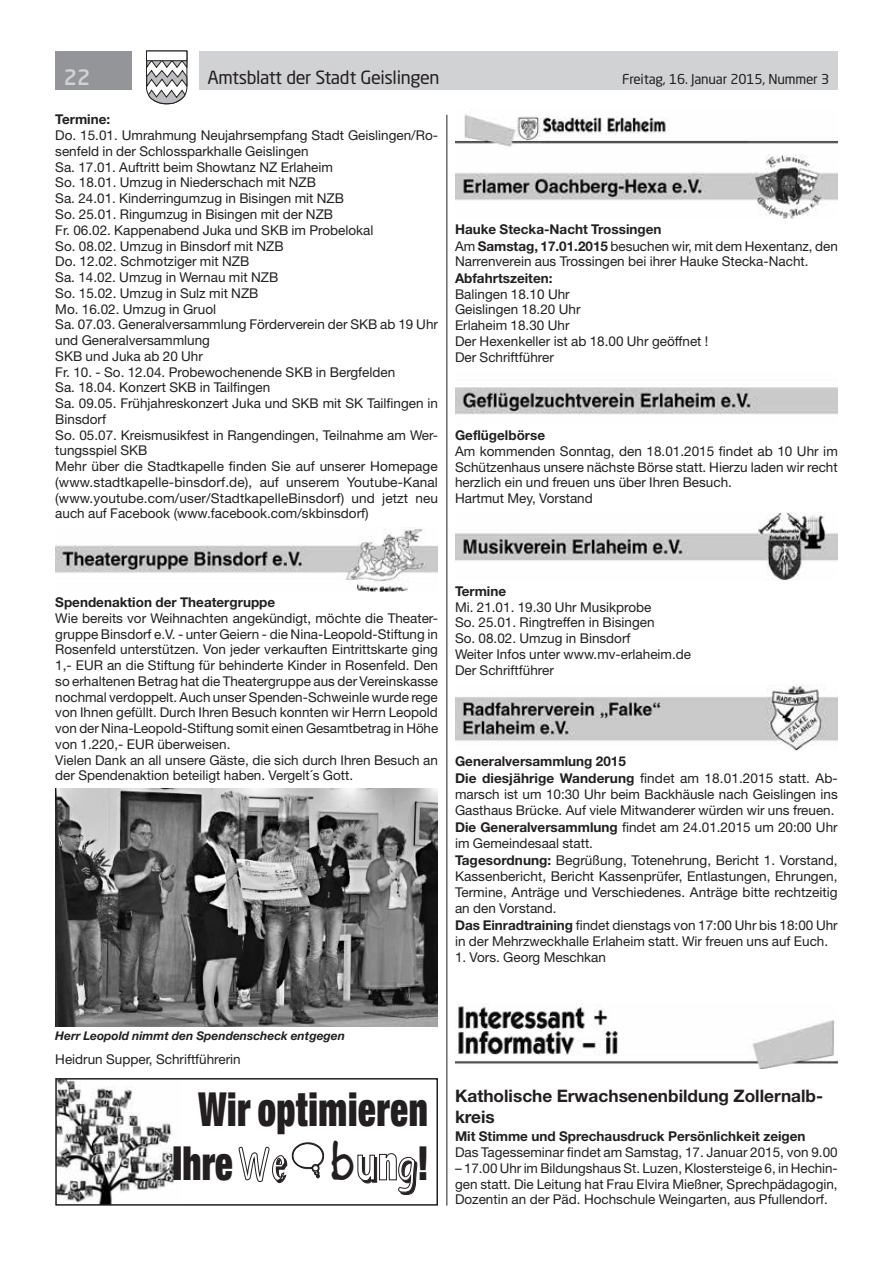
<style>
.page{position:relative;width:893px;height:1263px;background:#fff}
.page>*{position:absolute;margin:0;border:0;box-sizing:border-box;transform-origin:0 0}
.t1{font:44.85px/54px "Europa Nr 2 SB Bla Con";color:#231f20;text-align:center;scale:.77 1}
.t2{font:500 21px "Neo Sans Std";color:#d1d2d4}
.t3{font:18px "Neo Sans Std";letter-spacing:-.02em;color:#231f20}
.t4{font:700 17.25px/20.5px "Helvetica Neue LT Std";color:#231f20}
.t5{font:13.5px/15.8px "Helvetica Neue LT Std";color:#231f20}
.t6{font:700 13.5px "Helvetica Neue LT Std";color:#231f20}
.t7{font:13.5px "Neo Sans Std";letter-spacing:-.015em;color:#231f20}
.t8{font:italic 700 12px "Helvetica Neue LT Std";color:#231f20}
.s1{font-weight:700}
.s2{font-family:"Kids";color:#fff}
.s3{font-family:"Klang";color:#fff}
.s4{font-family:"Balloons";color:#fff}
.s5{font-family:"Kids"}
.s6{font-family:"Avant Garde SB Dem Bol";color:#fff}
.s7{color:#fff}
.s8{font-family:"Comic Sans MS";color:#fff}
</style>
<div class="page">
<div style="left:199px;top:51px;width:639px;height:38px;background:#d1d2d4"></div>
<div style="left:55px;top:51px;width:77px;height:38px;background:#939598"></div>
<svg style="left:146px;top:50px;width:42px;height:55px"></svg>
<div style="left:146px;top:51px;width:41px;height:10px;background:#fff;border:1px solid #231f20"></div>
<hr style="left:446px;top:115px;width:1px;height:1090px;background:#231f20">
<img style="left:55px;top:528px;width:383px;height:63px">
<img style="left:55px;top:788px;width:383px;height:238px">
<img style="left:455px;top:109px;width:383px;height:38px">
<img style="left:455px;top:155px;width:383px;height:63px">
<img style="left:455px;top:387px;width:383px;height:28px">
<img style="left:455px;top:513px;width:383px;height:67px">
<img style="left:455px;top:684px;width:383px;height:66px">
<img style="left:455px;top:1003px;width:383px;height:66px">
<img style="left:58px;top:1081px;width:120px;height:121px">
<svg style="left:239px;top:1142px;width:85px;height:41px"></svg>
<svg style="left:357px;top:1153px;width:60px;height:42px"></svg>
<div style="left:55px;top:1078px;width:383px;height:127px;border:2px solid #231f20"></div>
<h2 class="t2" style="left:64px;top:64px;width:28px">22</h2>
<h3 class="t3" style="left:207px;top:66px;width:234px">Amtsblatt der Stadt Geislingen</h3>
<p class="t7" style="left:622px;top:71px;width:209px">Freitag, 16. Januar 2015, Nummer 3</p>
<p class="t6" style="left:55px;top:111px;width:56px">Termine:</p>
<p class="t5" style="left:55px;top:127px;width:384px">Do. 15.01. Umrahmung Neujahrsempfang Stadt Geislingen/Ro&shy;senfeld in der Schlossparkhalle Geislingen<br>Sa. 17.01. Auftritt beim Showtanz NZ Erlaheim<br>So. 18.01. Umzug in Niederschach mit NZB<br>Sa. 24.01. Kinderringumzug in Bisingen mit NZB<br>So. 25.01. Ringumzug in Bisingen mit der NZB<br>Fr. 06.02. Kappenabend Juka und SKB im Probelokal<br>So. 08.02. Umzug in Binsdorf mit NZB<br>Do. 12.02. Schmotziger mit NZB<br>Sa. 14.02. Umzug in Wernau mit NZB<br>So. 15.02. Umzug in Sulz mit NZB<br>Mo. 16.02. Umzug in Gruol<br>Sa. 07.03. Generalversammlung Förderverein der SKB ab 19 Uhr und Generalversammlung<br>SKB und Juka ab 20 Uhr<br>Fr. 10. - So. 12.04. Probewochenende SKB in Bergfelden<br>Sa. 18.04. Konzert SKB in Tailfingen<br>Sa. 09.05. Frühjahreskonzert Juka und SKB mit SK Tailfingen in Binsdorf<br>So. 05.07. Kreismusikfest in Rangendingen, Teilnahme am Wer&shy;tungsspiel SKB<br>Mehr über die Stadtkapelle finden Sie auf unserer Homepage (www.stadtkapelle-binsdorf.de), auf unserem Youtube-Kanal (www.youtube.com/user/StadtkapelleBinsdorf) und jetzt neu auch auf Facebook (www.facebook.com/skbinsdorf)</p>
<p class="t5" style="left:455px;top:221px;width:384px;line-height:16.2px"><span class="s1">Hauke Stecka-Nacht Trossingen<br></span>Am <span class="s1">Samstag, 17.01.2015</span> besuchen wir, mit dem Hexentanz, den<br>Narrenverein aus Trossingen bei ihrer Hauke Stecka-Nacht.</p>
<p class="t6" style="left:455px;top:270px;width:99px">Abfahrtszeiten:</p>
<p class="t5" style="left:455px;top:286px;width:255px">Balingen 18.10 Uhr<br>Geislingen 18.20 Uhr<br>Erlaheim 18.30 Uhr<br>Der Hexenkeller ist ab 18.00 Uhr geöffnet !<br>Der Schriftführer</p>
<p class="t6" style="left:455px;top:427px;width:92px">Geflügelbörse</p>
<p class="t5" style="left:455px;top:443px;width:384px">Am kommenden Sonntag, den 18.01.2015 findet ab 10 Uhr im Schützenhaus unsere nächste Börse statt. Hierzu laden wir recht herzlich ein und freuen uns über Ihren Besuch.<br>Hartmut Mey, Vorstand</p>
<p class="t6" style="left:55px;top:594px;width:222px">Spendenaktion der Theatergruppe</p>
<p class="t5" style="left:55px;top:610px;width:384px">Wie bereits vor Weihnachten angekündigt, möchte die Theater&shy;gruppe Binsdorf e.V. - unter Geiern - die Nina-Leopold-Stiftung in Rosenfeld unterstützen. Von jeder verkauften Eintrittskarte ging 1,- EUR an die Stiftung für behinderte Kinder in Rosenfeld. Den so erhaltenen Betrag hat die Theatergruppe aus der Vereinskasse nochmal verdoppelt. Auch unser Spenden-Schweinle wurde rege von Ihnen gefüllt. Durch Ihren Besuch konnten wir Herrn Leopold von der Nina-Leopold-Stiftung somit einen Gesamtbetrag in Höhe von 1.220,- EUR überweisen.<br>Vielen Dank an all unsere Gäste, die sich durch Ihren Besuch an der Spendenaktion beteiligt haben. Vergelt´s Gott.</p>
<p class="t6" style="left:455px;top:583px;width:53px">Termine</p>
<p class="t5" style="left:455px;top:599px;width:238px">Mi. 21.01. 19.30 Uhr Musikprobe<br>So. 25.01. Ringtreffen in Bisingen<br>So. 08.02. Umzug in Binsdorf<br>Weiter Infos unter www.mv-erlaheim.de<br>Der Schriftführer</p>
<p class="t5" style="left:455px;top:753px;width:384px;line-height:16.4px"><span class="s1">Generalversammlung 2015<br>Die diesjährige Wanderung</span> findet am 18.01.2015 statt. Ab&shy;marsch ist um 10:30 Uhr beim Backhäusle nach Geislingen ins Gasthaus Brücke. Auf viele Mitwanderer würden wir uns freuen.<br><span class="s1">Die Generalversammlung</span> findet am 24.01.2015 um 20:00 Uhr im Gemeindesaal statt.<br><span class="s1">Tagesordnung:</span> Begrüßung, Totenehrung, Bericht 1. Vorstand, Kassenbericht, Bericht Kassenprüfer, Entlastungen, Ehrungen, Termine, Anträge und Verschiedenes. Anträge bitte rechtzeitig an den Vorstand.<br><span class="s1">Das Einradtraining</span> findet dienstags von 17:00 Uhr bis 18:00 Uhr in der Mehrzweckhalle Erlaheim statt. Wir freuen uns auf Euch.</p>
<p class="t5" style="left:455px;top:949px;width:153px">1. Vors. Georg Meschkan</p>
<p class="t8" style="left:55px;top:1028px;width:291px">Herr Leopold nimmt den Spendenscheck entgegen</p>
<p class="t5" style="left:55px;top:1051px;width:187px">Heidrun Supper, Schriftführerin</p>
<h1 class="t1" style="left:172px;top:1083px;width:334px">Wir optimieren<br>Ihre <span class="s2">W</span><span class="s3">e</span> <span class="s4">r</span> <span class="s5">b</span><span class="s6">u</span><span class="s7">n</span><span class="s8">g</span>!</h1>
<p class="t4" style="left:455px;top:1085px;width:370px">Katholische Erwachsenenbildung Zollernalb&shy;kreis</p>
<p class="t6" style="left:455px;top:1128px;width:352px">Mit Stimme und Sprechausdruck Persönlichkeit zeigen</p>
<p class="t5" style="left:455px;top:1144px;width:384px">Das Tagesseminar findet am Samstag, 17. Januar 2015, von 9.00</p>
<p class="t5" style="left:455px;top:1160px;width:384px;text-align:justify">– 17.00 Uhr im Bildungshaus St. Luzen, Klostersteige 6, in Hechin&shy;gen statt. Die Leitung hat Frau Elvira Mießner, Sprechpädagogin, Dozentin an der Päd. Hochschule Weingarten, aus Pfullendorf.</p>
</div>
